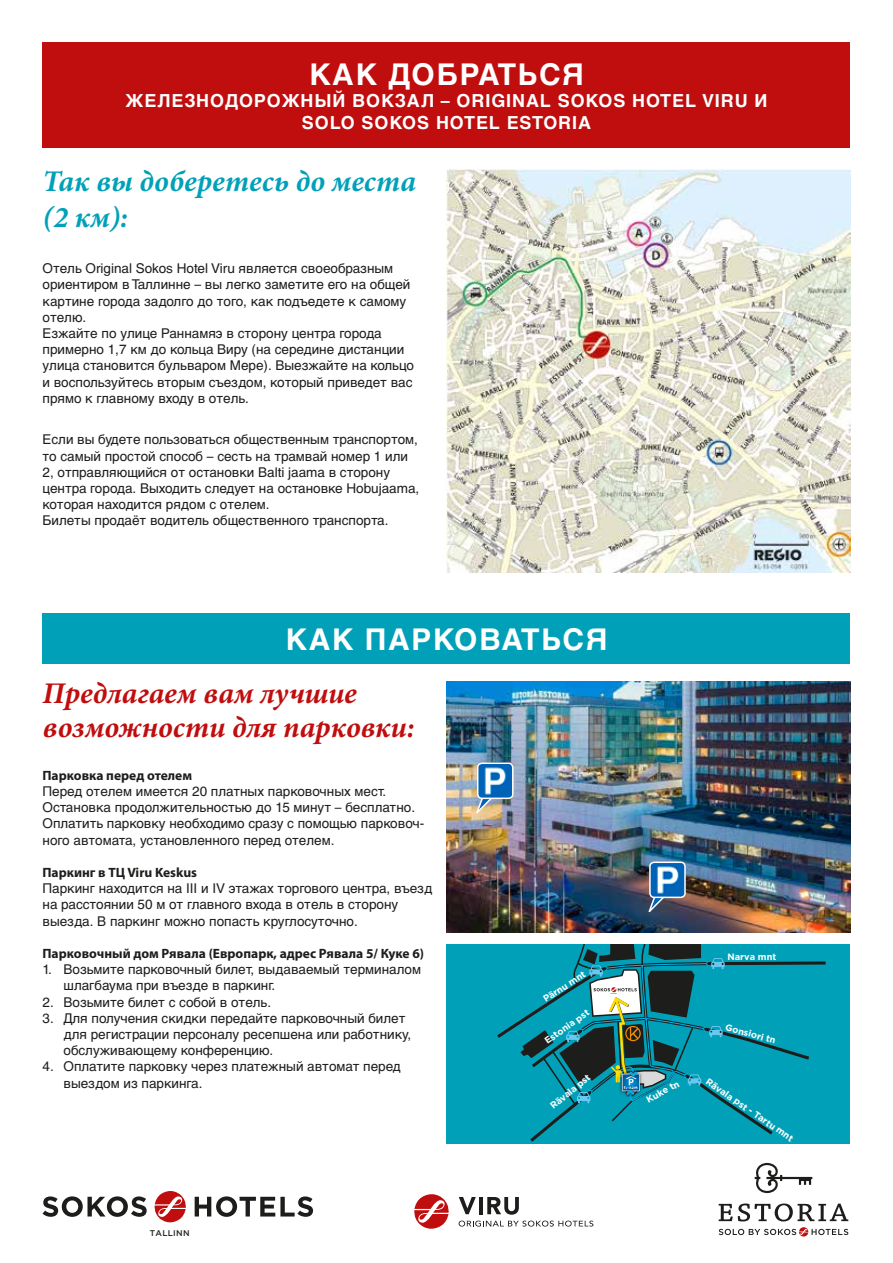
<style>
.page{position:relative;width:893px;height:1263px;background:#fff}
.page>*{position:absolute;margin:0;border:0;box-sizing:border-box;transform-origin:0 0}
.t1{font:italic 700 30px/34.5px "Minion Pro";color:#c00d0e}
.t2{font:italic 700 30px/36px "Minion Pro";color:#00a1b8}
.t3{font:700 30px "Helvetica Cyr";letter-spacing:.05em;color:#fff}
.t4{font:700 18px/21.6px "Helvetica Cyr";letter-spacing:.05em;color:#fff}
.t5{font:13.5px/16.2px "Helvetica Cyr Upright";color:#1d1d1b}
.t6{font:700 13.5px "Myriad Pro";color:#1d1d1b}
.t7{font:700 9.3px "Gotham HTF";color:#fff}
.t8{font:500 8.25px "Gotham";letter-spacing:.04em;color:#1d1d1b}
</style>
<div class="page">
<div style="left:43px;top:43px;width:807px;height:105px;background:#c00d0e"></div>
<img style="left:446px;top:170px;width:404px;height:402px">
<svg style="left:414px;top:1194px;width:35px;height:35px"></svg>
<svg style="left:459px;top:1197px;width:134px;height:29px"></svg>
<div style="left:43px;top:613px;width:807px;height:51px;background:#00a1b8"></div>
<img style="left:446px;top:681px;width:404px;height:251px">
<svg style="left:645px;top:891px;width:26px;height:27px"></svg>
<img style="left:652px;top:864px;width:31px;height:31px">
<div style="left:649px;top:861px;width:37px;height:37px;border:2px solid #fff;border-radius:4px"></div>
<svg style="left:473px;top:792px;width:26px;height:27px"></svg>
<img style="left:480px;top:763px;width:33px;height:35px">
<div style="left:477px;top:762px;width:36px;height:37px;border:2px solid #fff;border-radius:4px"></div>
<div style="left:446px;top:944px;width:404px;height:199px;background:#00a1b8"></div>
<svg style="left:497px;top:944px;width:329px;height:198px"></svg>
<svg style="left:154px;top:1191px;width:32px;height:31px"></svg>
<svg style="left:43px;top:1196px;width:104px;height:21px"></svg>
<svg style="left:195px;top:1196px;width:118px;height:21px"></svg>
<svg style="left:719px;top:1203px;width:129px;height:18px"></svg>
<svg style="left:719px;top:1227px;width:129px;height:9px"></svg>
<svg style="left:755px;top:1162px;width:57px;height:31px"></svg>
<h1 class="t3" style="left:309px;top:58px;width:276px">Как добраться</h1>
<h2 class="t4" style="left:125px;top:90px;width:100px">ЖЕЛЕЗНОДОРО</h2>
<h2 class="t4" style="left:302px;top:90px;width:467px;text-indent:-20px">ЖНЫЙ ВОКЗАЛ – ORIGINAL SOKOS HOTEL VIRU И<br>SOLO SOKOS HOTEL ESTORIA</h2>
<h1 class="t2" style="left:43px;top:163px;width:375px">Так вы доберетесь до места (2 км):</h1>
<p class="t5" style="left:43px;top:260px;width:373px">Отель Original Sokos Hotel Viru является своеобразным ориентиром в Таллинне – вы легко заметите его на общей картине города задолго до того, как подъедете к самому отелю.<br>Езжайте по улице Раннамяэ в сторону центра города примерно 1,7 км до кольца Виру (на середине дистанции улица становится бульваром Мере). Выезжайте на кольцо и воспользуйтесь вторым съездом, который приведет вас прямо к главному входу в отель.</p>
<p class="t5" style="left:43px;top:432px;width:378px">Если вы будете пользоваться общественным транспортом, то самый простой способ – сесть на трамвай номер 1 или 2, отправляющийся от остановки Balti jaama в сторону центра города. Выходить следует на остановке Hobujaama, которая находится рядом с отелем.<br>Билеты продаёт водитель общественного транспорта.</p>
<h1 class="t3" style="left:286px;top:623px;width:323px">Как парковаться</h1>
<h1 class="t1" style="left:43px;top:675px;width:374px">Предлагаем вам лучшие возможности для парковки:</h1>
<p class="t6" style="left:43px;top:766px;width:151px">Парковка перед отелем</p>
<p class="t5" style="left:43px;top:783px;width:383px">Перед отелем имеется 20 платных парковочных мест.<br>Остановка продолжительностью до 15 минут – бесплатно.<br>Оплатить парковку необходимо сразу с помощью парковоч&shy;ного автомата, установленного перед отелем.</p>
<p class="t6" style="left:43px;top:864px;width:156px">Паркинг в ТЦ Viru Keskus</p>
<p class="t5" style="left:43px;top:880px;width:391px">Паркинг находится на III и IV этажах торгового центра, въезд на расстоянии 50 м от главного входа в отель в сторону выезда. В паркинг можно попасть круглосуточно.</p>
<p class="t6" style="left:43px;top:945px;width:383px">Парковочный дом Рявала (Европарк, адрес Рявала 5/ Куке 6)</p>
<p class="t5" style="left:64px;top:961px;width:359px;text-indent:-21px">1. Возьмите парковочный билет, выдаваемый терминалом шлагбаума при въезде в паркинг.</p>
<p class="t5" style="left:43px;top:994px;width:230px">2. Возьмите билет с собой в отель.</p>
<p class="t5" style="left:64px;top:1010px;width:349px;text-indent:-21px">3. Для получения скидки передайте парковочный билет для регистрации персоналу ресепшена или работнику, обслуживающему конференцию.</p>
<p class="t5" style="left:64px;top:1059px;width:339px;text-indent:-21px">4. Оплатите парковку через платежный автомат перед выездом из паркинга.</p>
<p class="t8" style="left:150px;top:1228px;width:41px">TALLINN</p>
<p class="t7" style="left:541px;top:994px;width:49px;rotate:-32deg">Pärnu mnt</p>
<p class="t7" style="left:542px;top:1037px;width:54px;rotate:-35deg">Estonia pst</p>
<p class="t7" style="left:548px;top:1103px;width:50px;rotate:-40deg">Rävala pst</p>
<p class="t7" style="left:644px;top:1095px;width:37px;rotate:-28deg">Kuke tn</p>
<p class="t7" style="left:727px;top:951px;width:50px">Narva mnt</p>
<p class="t7" style="left:727px;top:1022px;width:53px;rotate:15deg">Gonsiori tn</p>
<p class="t7" style="left:710px;top:1076px;width:105px;rotate:34deg">Rävala pst - Tartu mnt</p>
</div>
